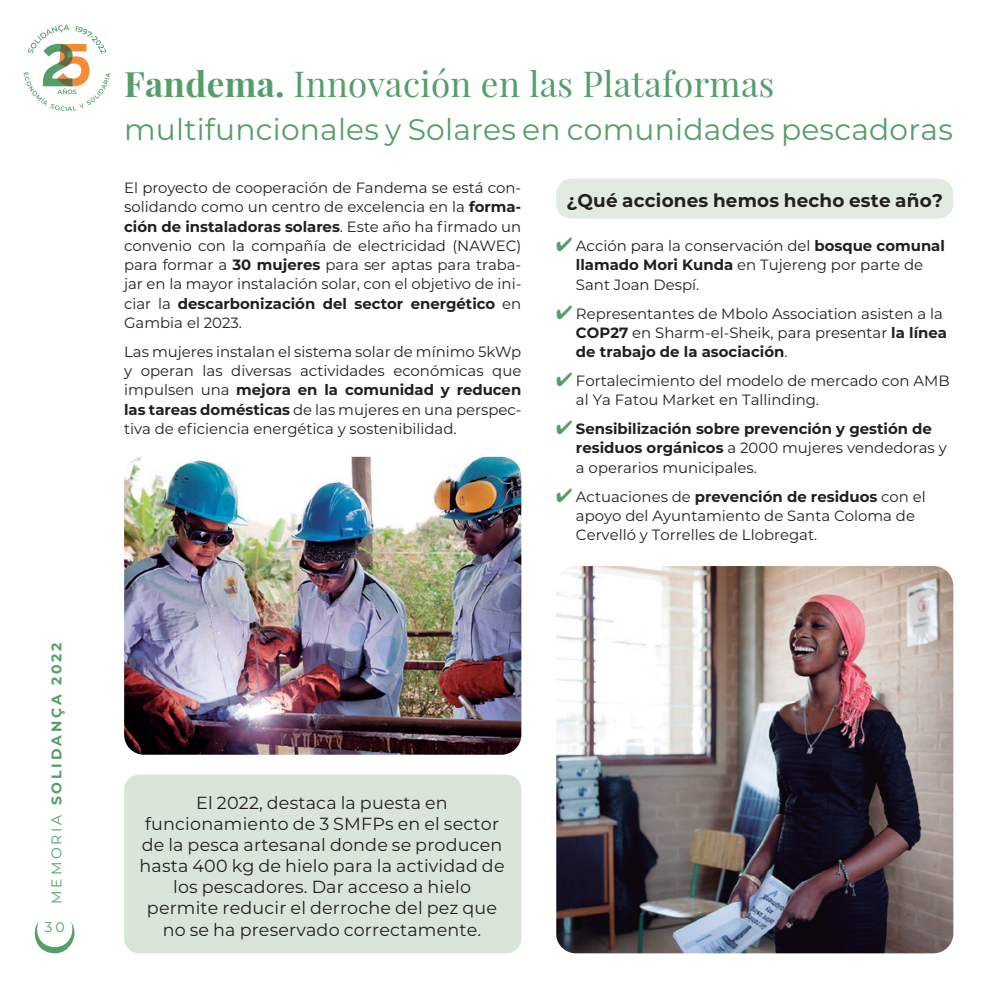
<style>
.page{position:relative;width:1003px;height:1003px;background:#fff}
.page>*{position:absolute;margin:0;border:0;box-sizing:border-box;transform-origin:0 0}
.t1{font:35px "Playfair Display";letter-spacing:.01em;color:#549e6a}
.t2{font:29.75px "Montserrat";letter-spacing:.005em;color:#549e6a}
.t3{font:700 18.38px "Montserrat";letter-spacing:.01em;color:#231f20}
.t4{font:17.5px/21px "Montserrat";letter-spacing:.01em;color:#231f20;text-align:center}
.t5{font:14.88px/19.2px "Montserrat";color:#231f20}
.t6{font:700 14.88px/19.2px "Montserrat";color:#231f20}
.t7{font:700 14px "Montserrat";letter-spacing:.2em;color:#549e6a}
.t8{font:14px "Montserrat";color:#549e6a}
.s1{font-weight:400}
.s2{font-weight:700}
.s3{color:#549e6a}
</style>
<div class="page">
<svg style="left:24px;top:25px;width:86px;height:86px"></svg>
<svg style="left:34px;top:922px;width:41px;height:30px"></svg>
<div style="left:556px;top:179px;width:396px;height:39px;background:#e2ebe1;border-radius:15px"></div>
<div style="left:124px;top:774px;width:397px;height:178px;background:#d9e5d8;border-radius:15px"></div>
<img style="left:124px;top:456px;width:397px;height:298px">
<img style="left:556px;top:566px;width:396px;height:386px">
<p class="t7" style="left:46px;top:903px;width:262px;rotate:-90deg"><span class="s1">MEMORIA</span> SOLIDANÇA 2022</p>
<p class="t8" style="left:45px;top:917px;width:21px">30</p>
<h1 class="t1" style="left:124px;top:62px;width:651px"><span class="s2">Fandema.</span> Innovación en las Plataformas</h1>
<h2 class="t2" style="left:124px;top:108px;width:830px">multifuncionales y Solares en comunidades pescadoras</h2>
<p class="t5" style="left:124px;top:178px;width:398px">El proyecto de cooperación de Fandema se está con&shy;solidando como un centro de excelencia en la <span class="s2">forma&shy;ción de instaladoras solares</span>. Este año ha firmado un convenio con la compañía de electricidad (NAWEC) para formar a <span class="s2">30 mujeres</span> para ser aptas para traba-- jar en la mayor instalación solar, con el objetivo de ini&shy;ciar la <span class="s2">descarbonización del sector energético</span> en Gambia el 2023.</p>
<p class="t5" style="left:124px;top:341px;width:398px;text-align:justify">Las mujeres instalan el sistema solar de mínimo 5kWp y operan las diversas actividades económicas que impulsen una <span class="s2">mejora en la comunidad y reducen las tareas domésticas</span> de las mujeres en una perspec&shy;tiva de eficiencia energética y sostenibilidad.</p>
<p class="t3" style="left:566px;top:187px;width:378px">¿Qué acciones hemos hecho este año?</p>
<p class="t5" style="left:575px;top:235px;width:370px;text-indent:-20px"><span class="s3">✔</span> Acción para la conservación del <span class="s2">bosque comunal llamado Mori Kunda</span> en Tujereng por parte de<br>Sant Joan Despí.</p>
<p class="t5" style="left:575px;top:303px;width:372px;text-indent:-20px"><span class="s3">✔</span> Representantes de Mbolo Association asisten a la<br><span class="s2">COP27</span> en Sharm-el-Sheik, para presentar <span class="s2">la línea de trabajo de la asociación</span>.</p>
<p class="t5" style="left:575px;top:370px;width:375px;text-indent:-20px"><span class="s3">✔</span> Fortalecimiento del modelo de mercado con AMB al Ya Fatou Market en Tallinding.</p>
<p class="t6" style="left:575px;top:418px;width:372px;text-indent:-20px"><span class="s3">✔</span> Sensibilización sobre prevención y gestión de residuos orgánicos <span class="s1">a 2000 mujeres vendedoras y a operarios municipales.</span></p>
<p class="t5" style="left:575px;top:486px;width:351px;text-indent:-20px"><span class="s3">✔</span> Actuaciones de <span class="s2">prevención de residuos</span> con el apoyo del Ayuntamiento de Santa Coloma de<br>Cervelló y Torrelles de Llobregat.</p>
<p class="t4" style="left:139px;top:791px;width:366px">El 2022, destaca la puesta en funcionamiento de 3 SMFPs en el sector de la pesca artesanal donde se producen hasta 400 kg de hielo para la actividad de los pescadores. Dar acceso a hielo permite reducir el derroche del pez que no se ha preservado correctamente.</p>
</div>
